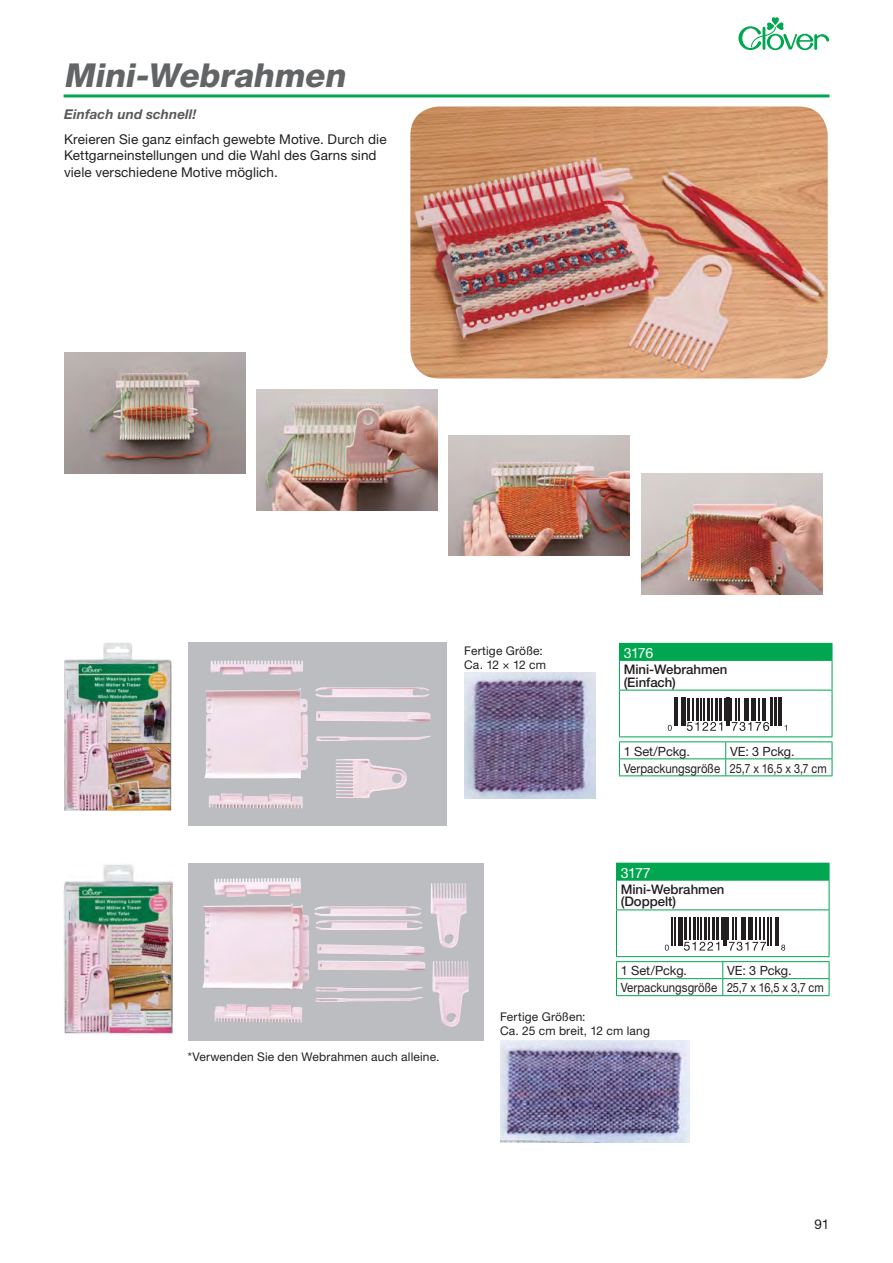
<style>
.page{position:relative;width:893px;height:1263px;background:#fff}
.page>*{position:absolute;margin:0;border:0;box-sizing:border-box;transform-origin:0 0}
.t1{font:italic 800 33px "Helvetica Neue LT Std";color:#636466}
.t2{font:14.25px "Helvetica Neue LT Std";letter-spacing:-.035em;color:#fff}
.t3{font:13.5px/16.5px "Helvetica Neue LT Std";letter-spacing:.01em;color:#231f20}
.t4{font:italic 700 13.5px "Helvetica Neue LT Std";letter-spacing:.01em;color:#58595b}
.t5{font:500 13.2px/12.8px "Helvetica Neue LT Std";letter-spacing:-.005em;color:#231f20}
.t6{font:12.75px/17px "Helvetica Neue LT Std";color:#231f20}
.t7{font:12px/13.5px "Helvetica Neue LT Std";letter-spacing:.015em;color:#231f20}
</style>
<div class="page">
<svg style="left:738px;top:17px;width:91px;height:33px"></svg>
<hr style="left:64px;top:94px;width:765px;height:3px;background:#00a650">
<img style="left:64px;top:353px;width:181px;height:121px">
<img style="left:256px;top:390px;width:181px;height:120px">
<img style="left:448px;top:435px;width:181px;height:121px">
<img style="left:641px;top:474px;width:181px;height:120px">
<svg style="left:188px;top:642px;width:258px;height:183px;background:#cac6ca"></svg>
<img style="left:210px;top:661px;width:64px;height:14px">
<img style="left:464px;top:672px;width:131px;height:127px">
<img style="left:500px;top:1040px;width:189px;height:102px">
<img style="left:64px;top:864px;width:108px;height:172px">
<svg style="left:188px;top:863px;width:295px;height:178px;background:#ccc7cc"></svg>
<img style="left:230px;top:878px;width:69px;height:4px">
<img style="left:64px;top:642px;width:107px;height:169px">
<img style="left:410px;top:107px;width:417px;height:271px;border-radius:29px">
<hr style="left:619px;top:643px;width:213px;height:1px;background:#00a650">
<svg style="left:619px;top:644px;width:213px;height:131px"></svg>
<hr style="left:619px;top:775px;width:213px;height:1px;background:#00a650">
<hr style="left:616px;top:863px;width:213px;height:1px;background:#00a650">
<svg style="left:616px;top:864px;width:213px;height:131px"></svg>
<hr style="left:616px;top:995px;width:213px;height:1px;background:#00a650">
<h1 class="t1" style="left:64px;top:63px;width:288px">Mini-Webrahmen</h1>
<p class="t4" style="left:64px;top:109px;width:134px">Einfach und schnell!</p>
<p class="t3" style="left:64px;top:132px;width:324px">Kreieren Sie ganz einfach gewebte Motive. Durch die<br>Kettgarneinstellungen und die Wahl des Garns sind viele verschiedene Motive möglich.</p>
<p class="t7" style="left:464px;top:645px;width:83px">Fertige Größe:<br>Ca. 12 × 12 cm</p>
<p class="t2" style="left:623px;top:648px;width:31px">3176</p>
<p class="t5" style="left:623px;top:664px;width:105px">Mini-Webrahmen (Einfach)</p>
<p class="t6" style="left:623px;top:744px;width:68px">1 Set/Pckg.</p>
<p class="t6" style="left:623px;top:744px;width:205px;text-indent:106px">VE: 3 Pckg.<br>Verpackungsgröße 25,7 x 16,5 x 3,7 cm</p>
<p class="t7" style="left:188px;top:1051px;width:253px">* Verwenden Sie den Webrahmen auch alleine.</p>
<p class="t2" style="left:620px;top:867px;width:32px">3177</p>
<p class="t5" style="left:620px;top:884px;width:105px">Mini-Webrahmen (Doppelt)</p>
<p class="t6" style="left:620px;top:963px;width:68px">1 Set/Pckg.</p>
<p class="t6" style="left:620px;top:963px;width:205px;text-indent:106px">VE: 3 Pckg.<br>Verpackungsgröße 25,7 x 16,5 x 3,7 cm</p>
<p class="t7" style="left:500px;top:1011px;width:151px">Fertige Größen:<br>Ca. 25 cm breit, 12 cm lang</p>
<p class="t3" style="left:814px;top:1217px;width:16px">91</p>
</div>
